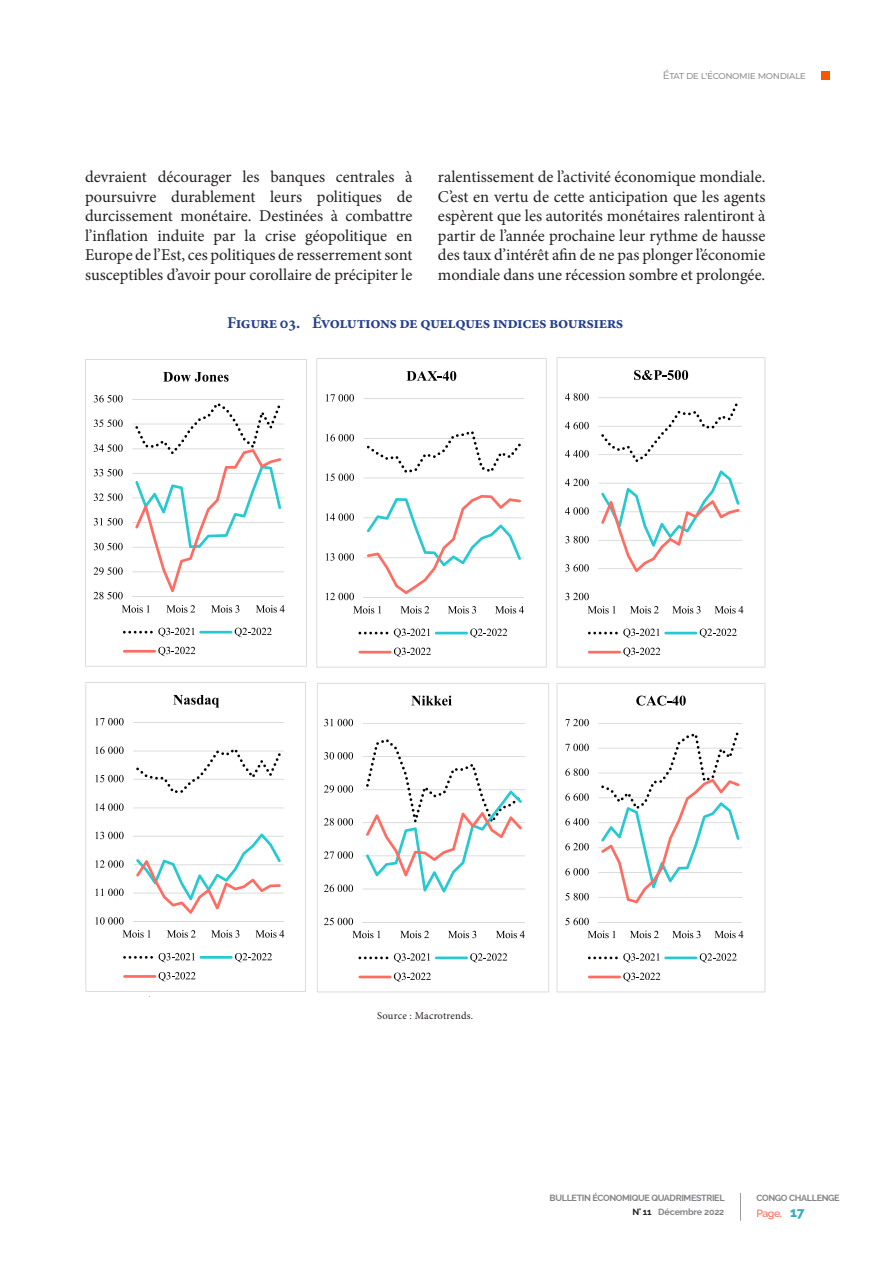
<style>
.page{position:relative;width:893px;height:1263px;background:#fff}
.page>*{position:absolute;margin:0;border:0;box-sizing:border-box;transform-origin:0 0}
.Corps_du_texte{font:16.5px/19.5px "Minion Pro";letter-spacing:-.005em;color:#231f20;text-align:justify}
.t1{font:700 16.5px "Minion Pro";letter-spacing:-.03em;color:#253f8e}
.t2{font:10.5px "Montserrat";letter-spacing:-.04em;color:#808285}
.Source{font:10.5px "Minion Pro";letter-spacing:.015em;color:#231f20}
.t3{font:500 10.5px "Raleway";color:#ff614d}
.t4{font:700 9px/13.5px "Raleway";letter-spacing:-.04em;color:#828487;text-align:right}
.s1{color:#231f20}
.s2{font-weight:600}
.s3{font-weight:800;font-size:13.5px;color:#35aabc}
</style>
<div class="page">
<svg style="left:740px;top:1193px;width:1px;height:28px"></svg>
<div style="left:821px;top:71px;width:9px;height:8px;background:#f85600"></div>
<svg style="left:85px;top:359px;width:222px;height:308px"></svg>
<svg style="left:316px;top:358px;width:231px;height:309px"></svg>
<svg style="left:557px;top:357px;width:208px;height:310px"></svg>
<svg style="left:85px;top:682px;width:221px;height:310px"></svg>
<svg style="left:317px;top:683px;width:232px;height:309px"></svg>
<svg style="left:557px;top:683px;width:208px;height:309px"></svg>
<p class="t2" style="left:663px;top:68px;width:144px">État de l’économie mondiale</p>
<p class="Corps_du_texte" style="left:85px;top:167px;width:329px">devraient décourager les banques centrales à poursuivre durablement leurs politiques de durcissement monétaire. Destinées à combattre l’inflation induite par la crise géopolitique en Europe de l’Est, ces politiques de resserrement sont susceptibles d’avoir pour corollaire de précipiter le</p>
<p class="Corps_du_texte" style="left:438px;top:167px;width:329px">ralentissement de l’activité économique mondiale.<br>C’est en vertu de cette anticipation que les agents espèrent que les autorités monétaires ralentiront à partir de l’année prochaine leur rythme de hausse des taux d’intérêt afin de ne pas plonger l’économie mondiale dans une récession sombre et prolongée.</p>
<p class="t1" style="left:227px;top:311px;width:398px">Figure 03. Évolutions de quelques indices boursiers</p>
<p class="Source" style="left:377px;top:1008px;width:98px">Source : Macrotrends.</p>
<p class="t4" style="left:550px;top:1191px;width:177px">BULLETIN ÉCONOMIQUE QUADRIMESTRIEL<br><span class="s1">N° 11</span> Décembre 2022</p>
<p class="t4" style="left:756px;top:1191px;width:85px">CONGO CHALLENGE</p>
<p class="t3" style="left:756px;top:1207px;width:50px">Page<span class="s2">.</span> <span class="s3">17</span></p>
</div>
